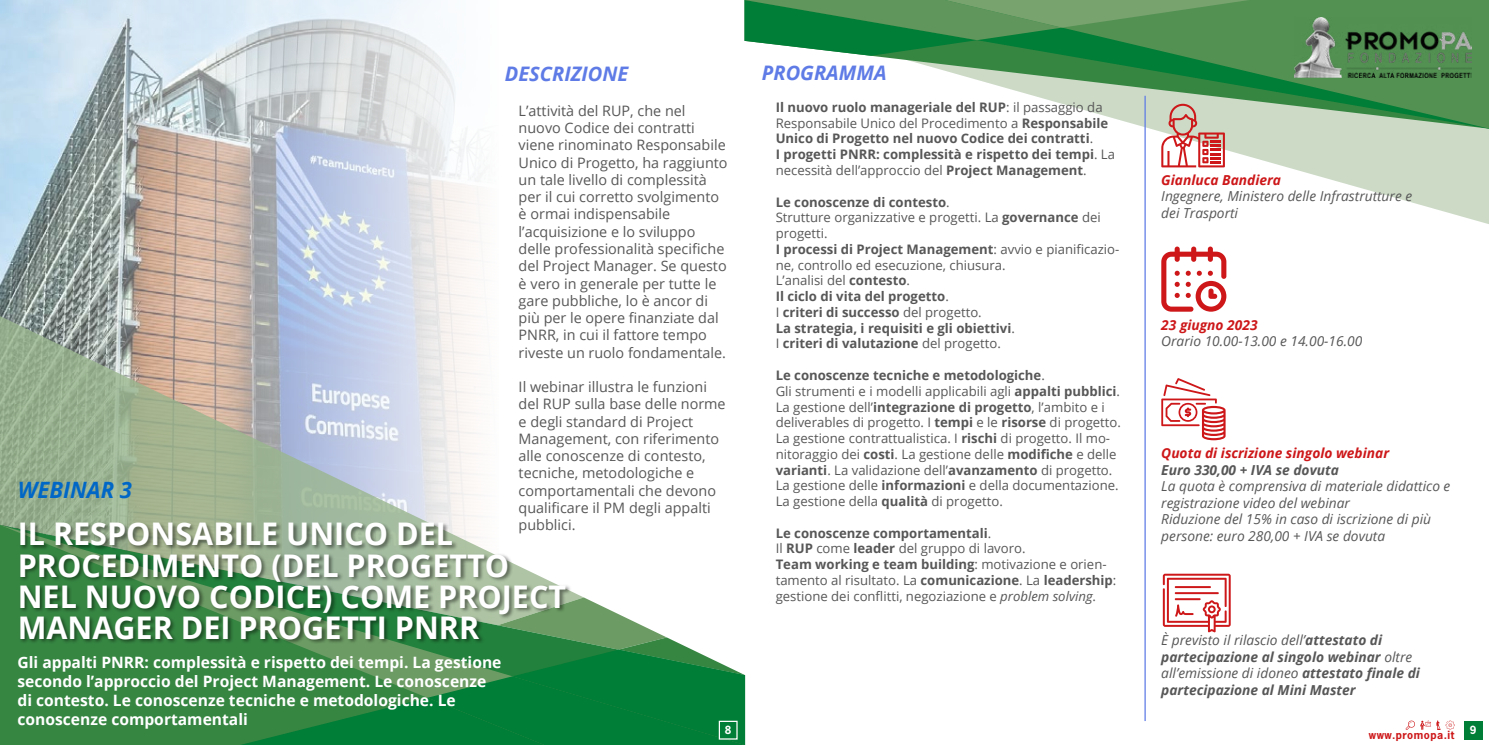
<style>
.page{position:relative;width:1489px;height:745px;background:#fff}
.page>*{position:absolute;margin:0;border:0;box-sizing:border-box;transform-origin:0 0}
.t1{font:700 31.12px/31.1px "Open Sans";color:#fff}
.t2{font:italic 700 22.5px "Open Sans";color:#0067c7}
.t3{font:italic 700 20px "Open Sans";color:#5e7be6}
.t4{font:700 15.62px/18.8px "Open Sans";color:#fff}
.t5{font:14.38px/17.2px "Open Sans";color:#575757}
.t6{font:italic 13.75px/16.5px "Open Sans";color:#575757}
.t7{font:italic 700 13.75px/16.5px "Open Sans";color:#575757}
.t8{font:italic 700 13.75px "Open Sans";color:#cd1719}
.t9{font:13.12px/15.8px "Open Sans";color:#575757}
.t10{font:700 13.12px/15.8px "Open Sans";color:#575757}
.t11{font:700 10.62px "News Gothic Std";letter-spacing:.05em;color:#cd1719}
.t12{font:700 10.62px "News Gothic Std";color:#fff}
.s1{font-weight:400}
.s2{font-weight:700}
.s3{font-style:italic}
</style>
<div class="page">
<img style="left:0;top:0;width:478px;height:316px">
<svg style="left:1145px;top:129px;width:343px;height:95px"></svg>
<svg style="left:873px;top:56px;width:72px;height:15px"></svg>
<svg style="left:945px;top:0;width:543px;height:129px;background:#7caf82"></svg>
<svg style="left:744px;top:0;width:505px;height:56px;background:#439153"></svg>
<svg style="left:0;top:316px;width:478px;height:208px;background:#b5beb3"></svg>
<div style="left:0;top:524px;width:240px;height:220px;background:#368642"></div>
<svg style="left:240px;top:597px;width:505px;height:147px;background:#389155"></svg>
<div style="left:718px;top:720px;width:19px;height:19px;border:1px solid #fff"></div>
<div style="left:1463px;top:720px;width:18px;height:18px;background:#007d36"></div>
<svg style="left:1405px;top:720px;width:49px;height:9px"></svg>
<img style="left:1293px;top:17px;width:177px;height:60px">
<hr style="left:1144px;top:96px;width:1px;height:624px;background:#5e7be6">
<svg style="left:1161px;top:378px;width:64px;height:62px"></svg>
<div style="left:19px;top:522px;width:552px;height:122px;background:#000;opacity:.45"></div>
<svg style="left:1161px;top:104px;width:63px;height:63px"></svg>
<svg style="left:1161px;top:246px;width:65px;height:65px"></svg>
<svg style="left:1162px;top:573px;width:68px;height:59px"></svg>
<h3 class="t3" style="left:505px;top:59px;width:125px">DESCRIZIONE</h3>
<p class="t5" style="left:518px;top:101px;width:210px">L’attività del RUP, che nel nuovo Codice dei contratti viene rinominato Responsabile<br>Unico di Progetto, ha raggiunto un tale livello di complessità per il cui corretto svolgimento è ormai indispensabile l’acquisizione e lo sviluppo delle professionalità specifiche del Project Manager. Se questo è vero in generale per tutte le gare pubbliche, lo è ancor di più per le opere finanziate dal<br>PNRR, in cui il fattore tempo riveste un ruolo fondamentale.</p>
<p class="t5" style="left:518px;top:377px;width:208px">Il webinar illustra le funzioni del RUP sulla base delle norme e degli standard di Project<br>Management, con riferimento alle conoscenze di contesto, tecniche, metodologiche e comportamentali che devono qualificare il PM degli appalti pubblici.</p>
<h2 class="t2" style="left:18px;top:474px;width:116px">WEBINAR 3</h2>
<h1 class="t1" style="left:18px;top:517px;width:550px">IL RESPONSABILE UNICO DEL<br>PROCEDIMENTO (DEL PROGETTO<br>NEL NUOVO CODICE) COME PROJECT<br>MANAGER DEI PROGETTI PNRR</h1>
<p class="t4" style="left:17px;top:652px;width:485px">Gli appalti PNRR: complessità e rispetto dei tempi. La gestione secondo l’approccio del Project Management. Le conoscenze di contesto. Le conoscenze tecniche e metodologiche. Le conoscenze comportamentali</p>
<p class="t12" style="left:724px;top:722px;width:8px">8</p>
<h3 class="t3" style="left:762px;top:58px;width:126px">PROGRAMMA</h3>
<p class="t10" style="left:775px;top:99px;width:341px">Il nuovo ruolo manageriale del RUP<span class="s1">: il passaggio da Responsabile Unico del Procedimento a</span> Responsabile Unico di Progetto nel nuovo Codice dei contratti<span class="s1">.<br></span>I progetti PNRR: complessità e rispetto dei tempi<span class="s1">. La necessità dell’approccio del</span> Project Management<span class="s1">.</span></p>
<p class="t10" style="left:775px;top:193px;width:345px">Le conoscenze di contesto<span class="s1">.<br>Strutture organizzative e progetti. La</span> governance <span class="s1">dei progetti.<br></span>I processi di Project Management<span class="s1">: avvio e pianificazio&shy;ne, controllo ed esecuzione, chiusura.<br>L’analisi del</span> contesto<span class="s1">.<br></span>Il ciclo di vita del progetto<span class="s1">.<br>I</span> criteri di successo <span class="s1">del progetto.<br></span>La strategia, i requisiti e gli obiettivi<span class="s1">.<br>I</span> criteri di valutazione <span class="s1">del progetto.</span></p>
<p class="t9" style="left:775px;top:367px;width:347px"><span class="s2">Le conoscenze tecniche e metodologiche</span>.<br>Gli strumenti e i modelli applicabili agli <span class="s2">appalti pubblici</span>.<br>La gestione dell’<span class="s2">integrazione di progetto</span>, l’ambito e i deliverables di progetto. I <span class="s2">tempi</span> e le <span class="s2">risorse</span> di progetto.<br>La gestione contrattualistica. I <span class="s2">rischi</span> di progetto. Il mo&shy;nitoraggio dei <span class="s2">costi</span>. La gestione delle <span class="s2">modifiche</span> e delle <span class="s2">varianti</span>. La validazione dell’<span class="s2">avanzamento</span> di progetto.<br>La gestione delle <span class="s2">informazioni</span> e della documentazione.<br>La gestione della <span class="s2">qualità</span> di progetto.</p>
<p class="t9" style="left:775px;top:524px;width:342px"><span class="s2">Le conoscenze comportamentali</span>.<br>Il <span class="s2">RUP</span> come <span class="s2">leader</span> del gruppo di lavoro.<br><span class="s2">Team working e team building</span>: motivazione e orien&shy;tamento al risultato. La <span class="s2">comunicazione</span>. La <span class="s2">leadership</span>: gestione dei conflitti, negoziazione e <span class="s3">problem solving</span>.</p>
<p class="t8" style="left:1161px;top:170px;width:121px">Gianluca Bandiera</p>
<p class="t6" style="left:1161px;top:188px;width:252px">Ingegnere, Ministero delle Infrastrutture e dei Trasporti</p>
<p class="t8" style="left:1161px;top:315px;width:98px">23 giugno 2023</p>
<p class="t6" style="left:1161px;top:332px;width:202px">Orario 10.00-13.00 e 14.00-16.00</p>
<p class="t8" style="left:1161px;top:443px;width:229px">Quota di iscrizione singolo webinar</p>
<p class="t7" style="left:1161px;top:460px;width:179px">Euro 330,00 + IVA se dovuta</p>
<p class="t6" style="left:1161px;top:477px;width:290px">La quota è comprensiva di materiale didattico e registrazione video del webinar<br>Riduzione del 15% in caso di iscrizione di più persone: euro 280,00 + IVA se dovuta</p>
<p class="t7" style="left:1161px;top:631px;width:260px"><span class="s1">È previsto il rilascio dell’</span>attestato di partecipazione al singolo webinar <span class="s1">oltre all’emissione di idoneo</span> attestato finale di partecipazione al Mini Master</p>
<p class="t11" style="left:1368px;top:727px;width:87px">www.promopa.it</p>
<p class="t12" style="left:1469px;top:722px;width:8px">9</p>
</div>
